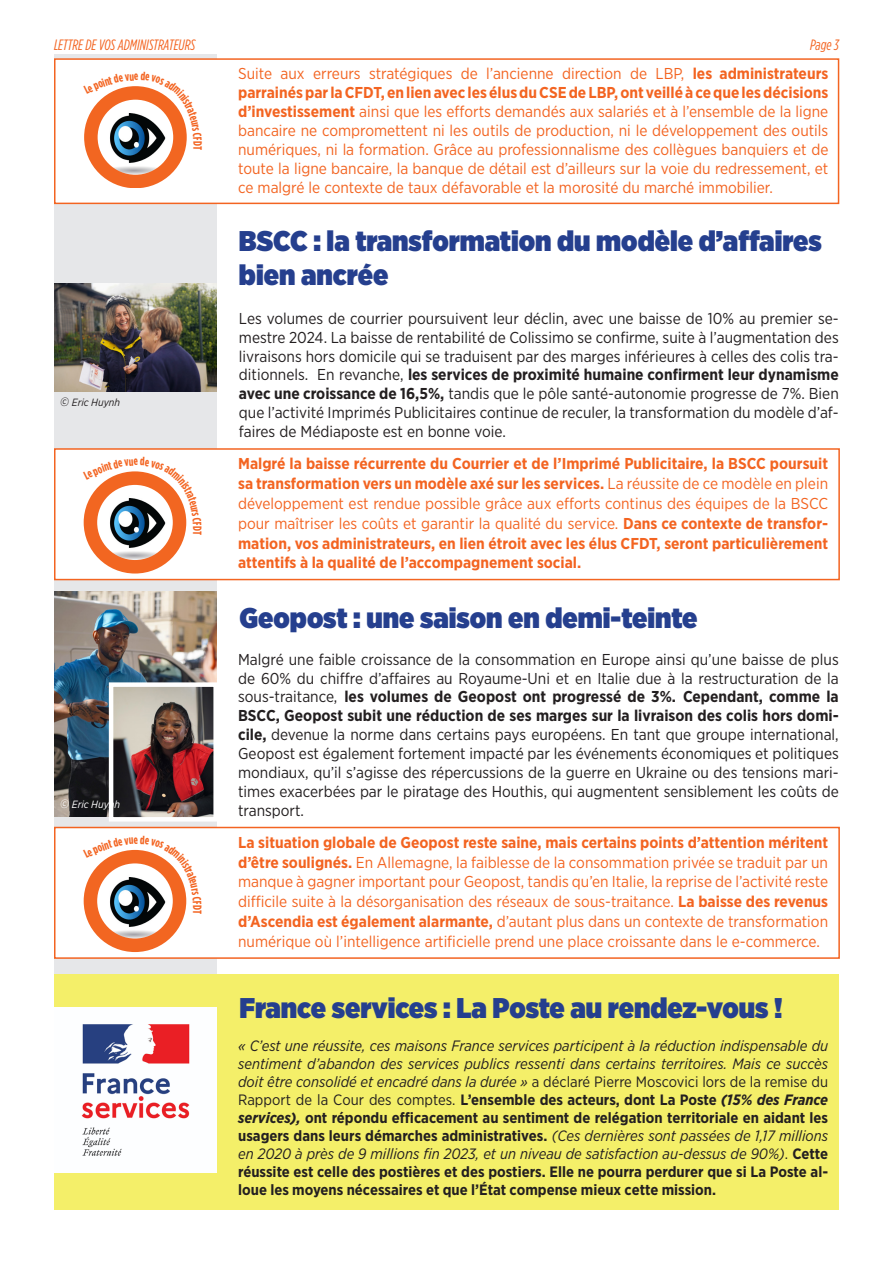
<style>
.page{position:relative;width:893px;height:1263px;background:#fff}
.page>*{position:absolute;margin:0;border:0;box-sizing:border-box;transform-origin:0 0}
.t1{font:900 28.5px/34.2px "Gotham Narrow";color:#253f8e}
.t2{font:15.75px/18.9px "Gotham Narrow";color:#231f20;text-align:justify}
.t3{font:15.75px/18.9px "Gotham Narrow";color:#f36421;text-align:justify}
.t4{font:700 15.75px/19.8px "Gotham Narrow";color:#f36421;text-align:justify}
.t5{font:italic 15px/18px "Gotham Narrow";color:#231f20;text-align:justify}
.t6{font:italic 15px "Gotham Condensed";color:#f36421}
.t7{font:700 12px "Gotham Condensed";color:#f36421}
.t8{font:italic 10.5px "Gotham Narrow";color:#231f20}
.t9{font:italic 10.5px "Gotham Narrow";color:#fff}
.s1{font-size:12px}
.s2{font-weight:700}
.s3{font-weight:400}
.s4{font-style:normal}
.s5{font-weight:700;font-style:normal}
</style>
<div class="page">
<div style="left:54px;top:54px;width:163px;height:920px;background:#e6e7e9"></div>
<img style="left:54px;top:591px;width:163px;height:225px">
<img style="left:114px;top:687px;width:99px;height:129px">
<div style="left:109px;top:682px;width:109px;height:139px;border:4px solid #fff"></div>
<div style="left:54px;top:974px;width:785px;height:236px;background:#f4ef69"></div>
<div style="left:54px;top:448px;width:786px;height:132px;background:#fff;border:2px solid #f36421"></div>
<div style="left:54px;top:827px;width:786px;height:132px;background:#fff;border:2px solid #f36421"></div>
<div style="left:54px;top:58px;width:785px;height:146px;background:#fff;border:2px solid #f36421"></div>
<img style="left:85px;top:150px;width:100px;height:38px">
<div style="left:84px;top:86px;width:103px;height:102px;border:14px solid #f26621;border-radius:50%"></div>
<img style="left:85px;top:535px;width:100px;height:38px">
<div style="left:84px;top:471px;width:102px;height:102px;border:14px solid #f26621;border-radius:50%"></div>
<img style="left:83px;top:904px;width:104px;height:47px">
<div style="left:84px;top:850px;width:102px;height:102px;border:14px solid #f26621;border-radius:50%"></div>
<img style="left:54px;top:283px;width:163px;height:109px">
<img style="left:54px;top:1008px;width:163px;height:165px">
<svg style="left:84px;top:86px;width:103px;height:64px"></svg>
<svg style="left:83px;top:471px;width:104px;height:64px"></svg>
<svg style="left:83px;top:849px;width:104px;height:55px"></svg>
<p class="t6" style="left:54px;top:37px;width:143px">LETTRE DE VOS ADMINISTRATEURS</p>
<p class="t6" style="left:810px;top:37px;width:30px">Page 3</p>
<p class="t8" style="left:60px;top:396px;width:61px"><span class="s1">©</span> Eric Huynh</p>
<p class="t9" style="left:60px;top:797px;width:61px"><span class="s1">©</span> Eric Huynh</p>
<p class="t7" style="left:205px;top:141px;width:7px;rotate:90deg">D</p>
<p class="t7" style="left:204px;top:526px;width:7px;rotate:90deg">D</p>
<p class="t7" style="left:204px;top:905px;width:7px;rotate:90deg">D</p>
<p class="t3" style="left:238px;top:64px;width:592px">Suite aux erreurs stratégiques de l’ancienne direction de LBP, <span class="s2">les administrateurs parrainés par la CFDT, en lien avec les élus du CSE de LBP, ont veillé à ce que les décisions d’investissement</span> ainsi que les efforts demandés aux salariés et à l’ensemble de la ligne bancaire ne compromettent ni les outils de production, ni le développement des outils numériques, ni la formation. Grâce au professionnalisme des collègues banquiers et de toute la ligne bancaire, la banque de détail est d’ailleurs sur la voie du redressement, et ce malgré le contexte de taux défavorable et la morosité du marché immobilier.</p>
<p class="t1" style="left:239px;top:223px;width:584px">BSCC : la transformation du modèle d’affaires bien ancrée</p>
<p class="t2" style="left:239px;top:308px;width:601px">Les volumes de courrier poursuivent leur déclin, avec une baisse de 10% au premier se&shy;mestre 2024. La baisse de rentabilité de Colissimo se confirme, suite à l’augmentation des livraisons hors domicile qui se traduisent par des marges inférieures à celles des colis tra&shy;ditionnels. En revanche, <span class="s2">les services de proximité humaine confirment leur dynamisme avec une croissance de 16,5%,</span> tandis que le pôle santé-autonomie progresse de 7%. Bien que l’activité Imprimés Publicitaires continue de reculer, la transformation du modèle d’af&shy;faires de Médiaposte est en bonne voie.</p>
<p class="t4" style="left:238px;top:454px;width:591px">Malgré la baisse récurrente du Courrier et de l’Imprimé Publicitaire, la BSCC poursuit sa transformation vers un modèle axé sur les services. <span class="s3">La réussite de ce modèle en plein développement est rendue possible grâce aux efforts continus des équipes de la BSCC pour maîtriser les coûts et garantir la qualité du service.</span> Dans ce contexte de transfor&shy;mation, vos administrateurs, en lien étroit avec les élus CFDT, seront particulièrement attentifs à la qualité de l’accompagnement social.</p>
<p class="t1" style="left:239px;top:600px;width:460px">Geopost : une saison en demi-teinte</p>
<p class="t2" style="left:238px;top:649px;width:602px">Malgré une faible croissance de la consommation en Europe ainsi qu’une baisse de plus de 60% du chiffre d’affaires au Royaume-Uni et en Italie due à la restructuration de la sous-traitance, <span class="s2">les volumes de Geopost ont progressé de 3%. Cependant, comme la BSCC, Geopost subit une réduction de ses marges sur la livraison des colis hors domi&shy;cile,</span> devenue la norme dans certains pays européens. En tant que groupe international, Geopost est également fortement impacté par les événements économiques et politiques mondiaux, qu’il s’agisse des répercussions de la guerre en Ukraine ou des tensions mari&shy;times exacerbées par le piratage des Houthis, qui augmentent sensiblement les coûts de transport.</p>
<p class="t3" style="left:238px;top:832px;width:592px;line-height:19.8px"><span class="s2">La situation globale de Geopost reste saine, mais certains points d’attention méritent d’être soulignés.</span> En Allemagne, la faiblesse de la consommation privée se traduit par un manque à gagner important pour Geopost, tandis qu’en Italie, la reprise de l’activité reste difficile suite à la désorganisation des réseaux de sous-traitance. <span class="s2">La baisse des revenus d’Ascendia est également alarmante,</span> d’autant plus dans un contexte de transformation numérique où l’intelligence artificielle prend une place croissante dans le e-commerce.</p>
<p class="t1" style="left:239px;top:990px;width:545px">France services : La Poste au rendez-vous !</p>
<p class="t5" style="left:238px;top:1036px;width:592px">« C’est une réussite, ces maisons France services participent à la réduction indispensable du sentiment d’abandon des services publics ressenti dans certains territoires. Mais ce succès doit être consolidé et encadré dans la durée » <span class="s4">a déclaré Pierre Moscovici lors de la remise du Rapport de la Cour des comptes.</span> <span class="s5">L’ensemble des acteurs, dont La Poste</span> <span class="s2">(15% des France services),</span> <span class="s5">ont répondu efficacement au sentiment de relégation territoriale en aidant les usagers dans leurs démarches administratives.</span> (Ces dernières sont passées de 1,17 millions en 2020 à près de 9 millions fin 2023, et un niveau de satisfaction au-dessus de 90%)<span class="s4">.</span> <span class="s5">Cette réussite est celle des postières et des postiers. Elle ne pourra perdurer que si La Poste al&shy;loue les moyens nécessaires et que l’État compense mieux cette mission.</span></p>
</div>
